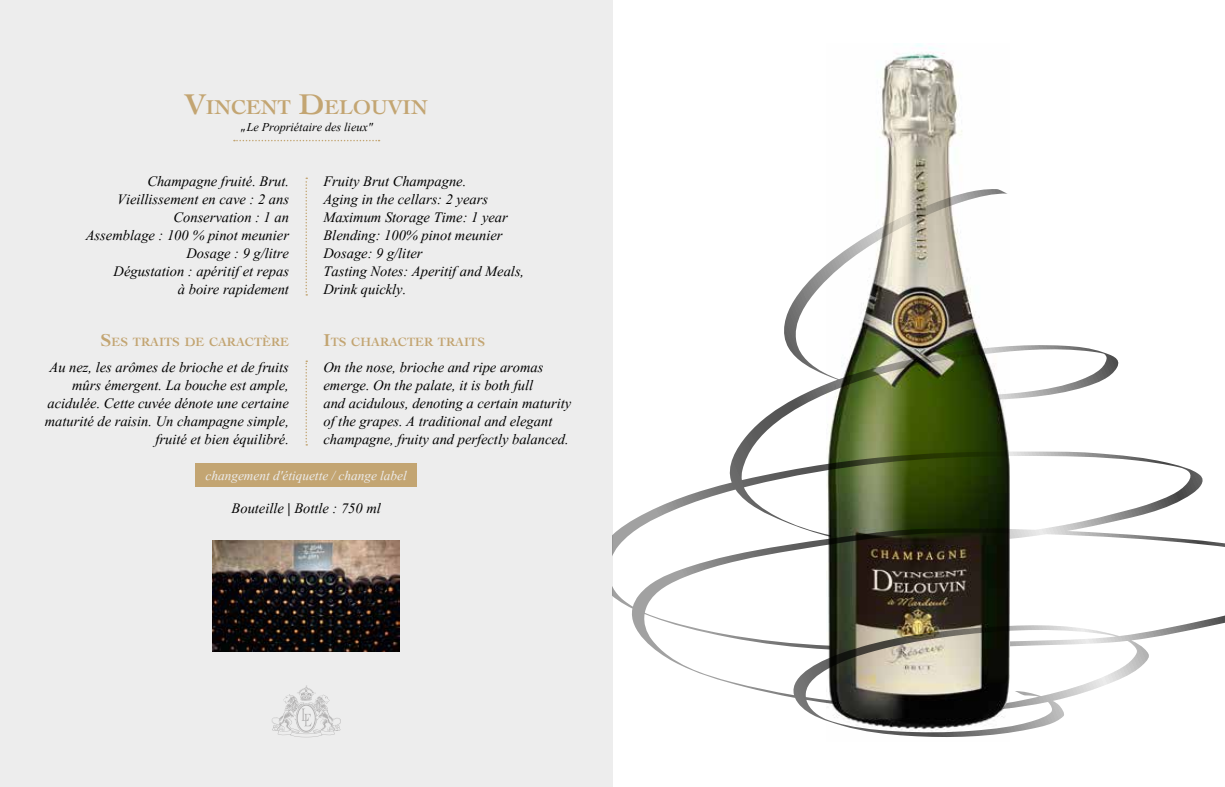
<style>
.page{position:relative;width:1225px;height:787px;background:#fff}
.page>*{position:absolute;margin:0;border:0;box-sizing:border-box;transform-origin:0 0}
.t1{font:700 21px "Cochin";color:#c3a572}
.t2{font:18px/18px "Vijaya";color:#000;text-align:right}
.t3{font:16.5px "Vijaya";color:#ededed}
.t4{font:15px "Vijaya";color:#000}
.t5{font:700 12.6px "Cochin";color:#c3a572}
.s1{font-size:29.85px}
.s2{font-size:18px}
.s3{font-weight:700}
</style>
<div class="page">
<div style="left:0;top:0;width:612px;height:787px;background:#ededed"></div>
<svg style="left:272px;top:685px;width:69px;height:52px"></svg>
<img style="left:880px;top:44px;width:82px;height:144px">
<img style="left:213px;top:540px;width:187px;height:111px">
<svg style="left:612px;top:188px;width:613px;height:550px"></svg>
<svg style="left:234px;top:140px;width:145px;height:1px"></svg>
<svg style="left:305px;top:360px;width:2px;height:85px"></svg>
<div style="left:196px;top:463px;width:221px;height:24px;background:#c3a572"></div>
<svg style="left:305px;top:177px;width:2px;height:118px"></svg>
<p class="t1" style="left:185px;top:93px;width:244px"><span class="s1">V</span>INCENT <span class="s1">D</span>ELOUVIN</p>
<p class="t4" style="left:240px;top:115px;width:135px">" Le Propriétaire des lieux"</p>
<p class="t2" style="left:86px;top:170px;width:205px">Champagne fruité. Brut.<br>Vieillissement en cave : 2 ans<br>Conservation : 1 an<br>Assemblage : 100 % pinot meunier<br>Dosage : 9 g/litre<br>Dégustation : apéritif et repas<br>à boire rapidement</p>
<p class="t2" style="left:323px;top:170px;width:202px;text-align:left">Fruity Brut Champagne.<br>Aging in the cellars: 2 years<br>Maximum Storage Time: 1 year<br>Blending: 100% pinot meunier<br>Dosage: 9 g/liter<br>Tasting Notes: Aperitif and Meals,<br>Drink quickly.</p>
<p class="t5" style="left:101px;top:333px;width:190px"><span class="s2">S</span>ES TRAITS DE CARACTÈRE</p>
<p class="t5" style="left:323px;top:333px;width:162px"><span class="s2">I</span>TS CHARACTER TRAITS</p>
<p class="t2" style="left:45px;top:356px;width:246px">Au nez, les arômes de brioche et de fruits mûrs émergent. La bouche est ample, acidulée. Cette cuvée dénote une certaine maturité de raisin. Un champagne simple, fruité et bien équilibré.</p>
<p class="t2" style="left:323px;top:356px;width:249px;text-align:left">On the nose, brioche and ripe aromas emerge. On the palate, it is both full<br>and acidulous, denoting a certain maturity of the grapes. A traditional and elegant champagne, fruity and perfectly balanced.</p>
<p class="t3" style="left:206px;top:462px;width:203px">changement d'étiquette / change label</p>
<p class="t2" style="left:232px;top:497px;width:151px">Bouteille <span class="s3">|</span> Bottle : 750 ml</p>
</div>
